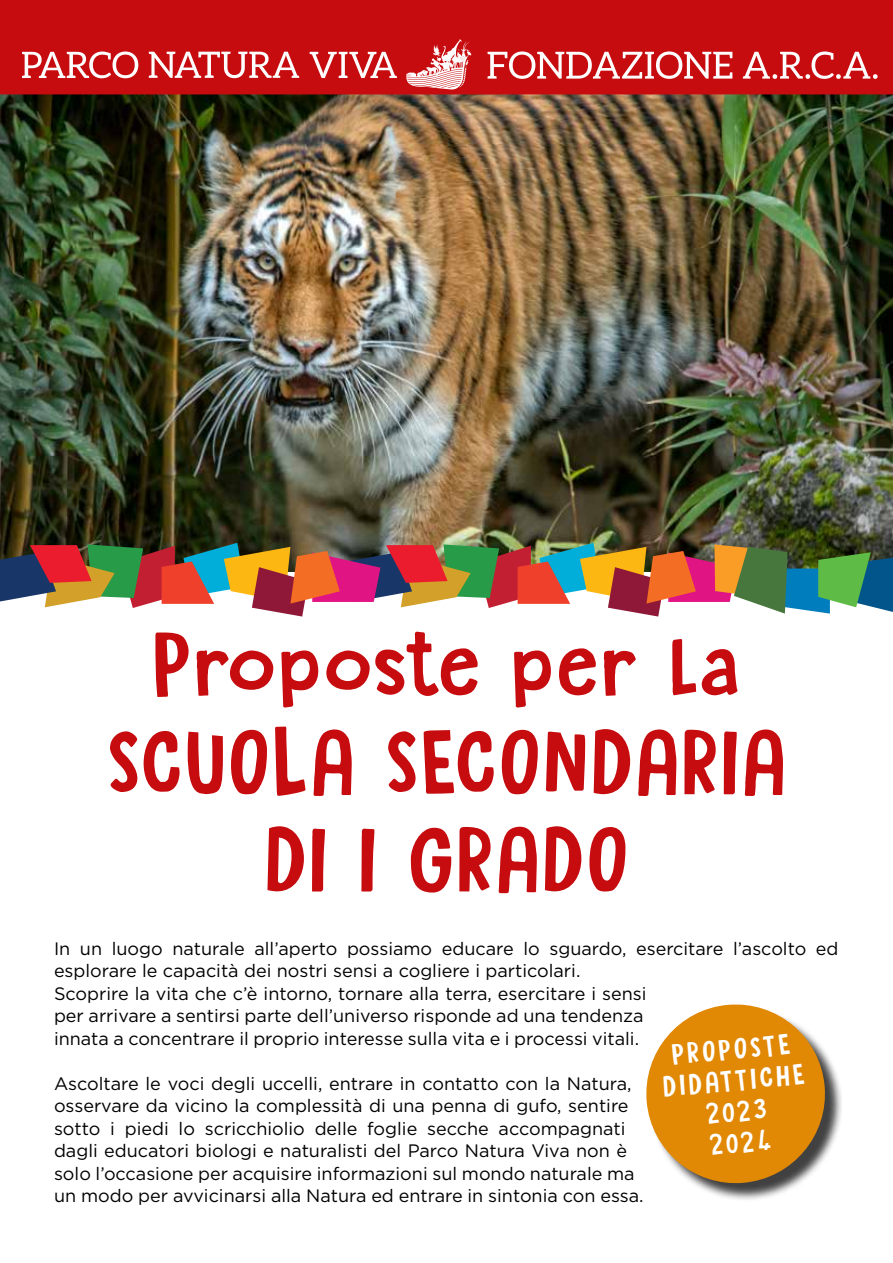
<style>
.page{position:relative;width:893px;height:1263px;background:#fff}
.page>*{position:absolute;margin:0;border:0;box-sizing:border-box;transform-origin:0 0}
.t1{font:81px/97.2px "DK Sugary Pancake";color:#c70c0f;text-align:center}
.t2{font:25.95px/31.2px "DK Sugary Pancake";color:#fff;text-align:center}
.t3{font:18px/22.5px "Gotham";color:#000}
</style>
<div class="page">
<img style="left:0;top:94px;width:893px;height:449px">
<div style="left:0;top:0;width:893px;height:94px;background:#c70c0f"></div>
<svg style="left:488px;top:51px;width:390px;height:28px"></svg>
<svg style="left:406px;top:39px;width:65px;height:51px"></svg>
<svg style="left:22px;top:52px;width:116px;height:26px"></svg>
<svg style="left:149px;top:52px;width:150px;height:26px"></svg>
<svg style="left:310px;top:52px;width:87px;height:26px"></svg>
<div style="left:649px;top:1007px;width:195px;height:195px;background:#000;opacity:.75"></div>
<svg style="left:0;top:543px;width:893px;height:73px"></svg>
<svg style="left:646px;top:1004px;width:183px;height:183px"></svg>
<h1 class="t1" style="left:106px;top:617px;width:683px">Proposte per la<br>SCUOLA SECONDARIA<br>DI I GRADO</h1>
<p class="t3" style="left:54px;top:937px;width:786px">In un luogo naturale all’aperto possiamo educare lo sguardo, esercitare l’ascolto ed esplorare le capacità dei nostri sensi a cogliere i particolari.<br>Scoprire la vita che c’è intorno, tornare alla terra, esercitare i sensi<br>per arrivare a sentirsi parte dell’universo risponde ad una tendenza<br>innata a concentrare il proprio interesse sulla vita e i processi vitali.</p>
<p class="t3" style="left:54px;top:1072px;width:591px">Ascoltare le voci degli uccelli, entrare in contatto con la Natura, osservare da vicino la complessità di una penna di gufo, sentire sotto i piedi lo scricchiolio delle foglie secche accompagnati dagli educatori biologi e naturalisti del Parco Natura Viva non è solo l’occasione per acquisire informazioni sul mondo naturale ma un modo per avvicinarsi alla Natura ed entrare in sintonia con essa.</p>
<h2 class="t2" style="left:658px;top:1040px;width:144px;rotate:-5deg">PROPOSTE<br>DIDATTICHE<br>2023<br>202..</h2>
</div>
